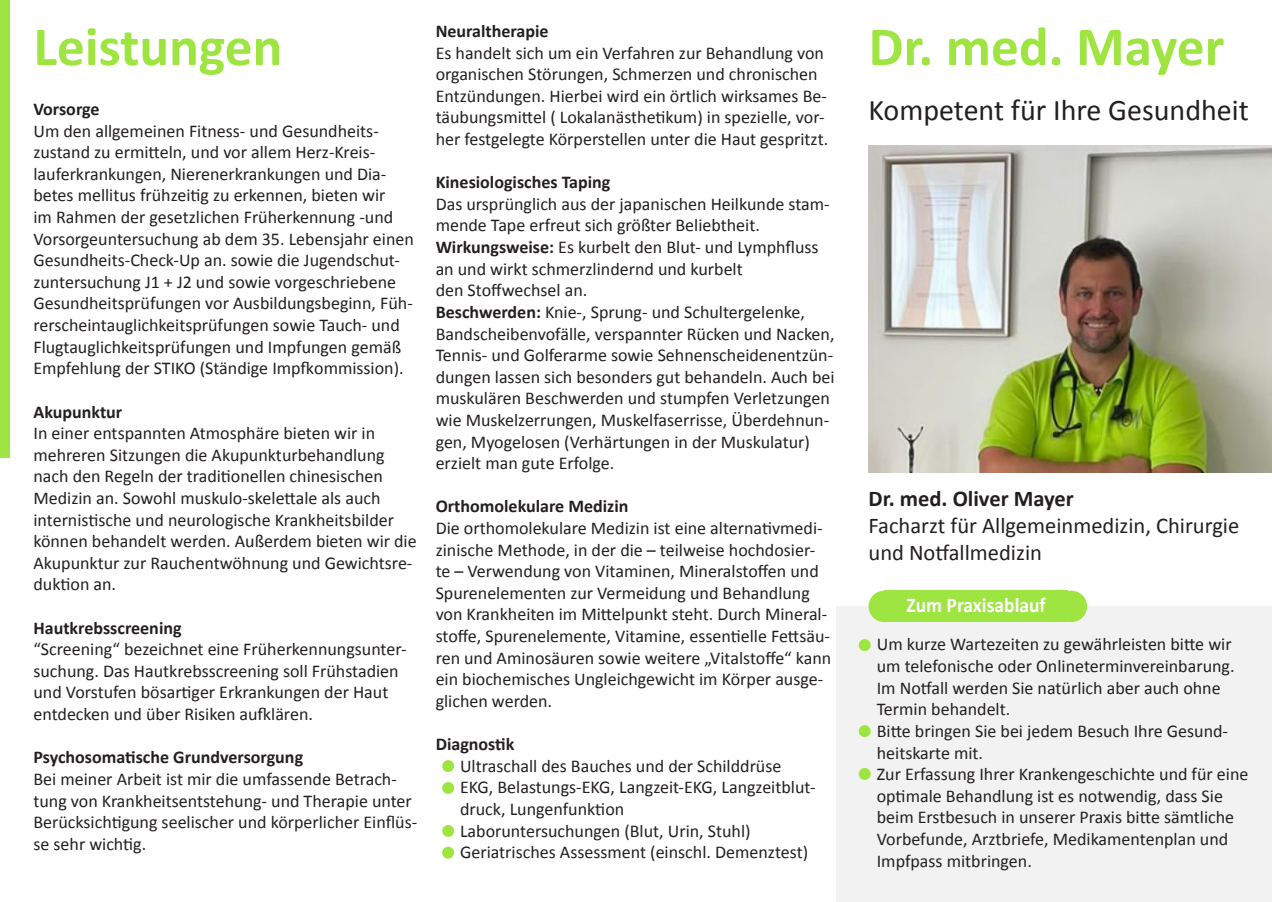
<style>
.page{position:relative;width:1272px;height:902px;background:#fff}
.page>*{position:absolute;margin:0;border:0;box-sizing:border-box;transform-origin:0 0}
.t1{font:700 55.5px "Calibri";color:#9ee541}
.t2{font:30px "Calibri";color:#231f20}
.t3{font:22.5px/27px "Calibri";color:#231f20}
.t4{font:700 22.5px "Calibri";color:#231f20}
.t5{font:700 21px "Calibri";color:#fff;scale:.93 1}
.t6{font:18px/21.6px "Calibri";color:#231f20}
.t7{font:700 18px "Calibri";color:#231f20}
.s1{font-weight:700}
</style>
<div class="page">
<div style="left:836px;top:606px;width:435px;height:295px;background:#f2f2f2"></div>
<div style="left:0;top:0;width:9px;height:457px;background:#9ee541"></div>
<div style="left:868px;top:590px;width:32px;height:32px;background:#9ee541;border-radius:50%"></div>
<div style="left:1055px;top:590px;width:32px;height:32px;background:#9ee541;border-radius:50%"></div>
<div style="left:884px;top:590px;width:183px;height:32px;background:#9ee541"></div>
<div style="left:858px;top:639px;width:12px;height:12px;background:#9ee541;border-radius:50%"></div>
<div style="left:858px;top:725px;width:12px;height:12px;background:#9ee541;border-radius:50%"></div>
<div style="left:858px;top:767px;width:12px;height:12px;background:#9ee541;border-radius:50%"></div>
<div style="left:442px;top:760px;width:12px;height:12px;background:#9ee541;border-radius:50%"></div>
<div style="left:442px;top:782px;width:12px;height:11px;background:#9ee541;border-radius:50%"></div>
<div style="left:442px;top:824px;width:12px;height:12px;background:#9ee541;border-radius:50%"></div>
<div style="left:442px;top:846px;width:12px;height:12px;background:#9ee541;border-radius:50%"></div>
<img style="left:868px;top:145px;width:403px;height:327px">
<p class="t1" style="left:33px;top:11px;width:250px">Leistungen</p>
<p class="t7" style="left:33px;top:97px;width:68px">Vorsorge</p>
<p class="t6" style="left:33px;top:120px;width:382px">Um den allgemeinen Fitness- und Gesundheits&shy;zustand zu ermitteln, und vor allem Herz-Kreis&shy;lauferkrankungen, Nierenerkrankungen und Dia&shy;betes mellitus frühzeitig zu erkennen, bieten wir<br>im Rahmen der gesetzlichen Früherkennung -und Vorsorgeuntersuchung ab dem 35. Lebensjahr einen Gesundheits-Check-Up an. sowie die Jugendschut&shy;zuntersuchung J1 + J2 und sowie vorgeschriebene Gesundheitsprüfungen vor Ausbildungsbeginn, Füh&shy;rerscheintauglichkeitsprüfungen sowie Tauch- und Flugtauglichkeitsprüfungen und Impfungen gemäß Empfehlung der STIKO (Ständige Impfkommission).</p>
<p class="t7" style="left:33px;top:400px;width:90px">Akupunktur</p>
<p class="t6" style="left:33px;top:422px;width:385px">In einer entspannten Atmosphäre bieten wir in mehreren Sitzungen die Akupunkturbehandlung nach den Regeln der traditionellen chinesischen Medizin an. Sowohl muskulo-skelettale als auch internistische und neurologische Krankheitsbilder können behandelt werden. Außerdem bieten wir die Akupunktur zur Rauchentwöhnung und Gewichtsre&shy;duktion an.</p>
<p class="t7" style="left:33px;top:616px;width:150px">Hautkrebsscreening</p>
<p class="t6" style="left:33px;top:638px;width:375px">“Screening“ bezeichnet eine Früherkennungsunter&shy;suchung. Das Hautkrebsscreening soll Frühstadien und Vorstufen bösartiger Erkrankungen der Haut entdecken und über Risiken aufklären.</p>
<p class="t7" style="left:33px;top:745px;width:271px">Psychosomatische Grundversorgung</p>
<p class="t6" style="left:33px;top:768px;width:385px">Bei meiner Arbeit ist mir die umfassende Betrach&shy;tung von Krankheitsentstehung- und Therapie unter Berücksichtigung seelischer und körperlicher Einflüs&shy;se sehr wichtig.</p>
<p class="t7" style="left:435px;top:19px;width:114px">Neuraltherapie</p>
<p class="t6" style="left:435px;top:42px;width:394px">Es handelt sich um ein Verfahren zur Behandlung von organischen Störungen, Schmerzen und chronischen Entzündungen. Hierbei wird ein örtlich wirksames Be&shy;täubungsmittel ( Lokalanästhetikum) in spezielle, vor&shy;her festgelegte Körperstellen unter die Haut gespritzt.</p>
<p class="t7" style="left:435px;top:171px;width:176px">Kinesiologisches Taping</p>
<p class="t6" style="left:435px;top:193px;width:395px">Das ursprünglich aus der japanischen Heilkunde stam&shy;mende Tape erfreut sich größter Beliebtheit.<br><span class="s1">Wirkungsweise:</span> Es kurbelt den Blut- und Lymphfluss an und wirkt schmerzlindernd und kurbelt<br>den Stoffwechsel an.</p>
<p class="t6" style="left:435px;top:301px;width:400px"><span class="s1">Beschwerden:</span> Knie-, Sprung- und Schultergelenke, Bandscheibenvofälle, verspannter Rücken und Nacken, Tennis- und Golferarme sowie Sehnenscheidenentzün&shy;dungen lassen sich besonders gut behandeln. Auch bei muskulären Beschwerden und stumpfen Verletzungen wie Muskelzerrungen, Muskelfaserrisse, Überdehnun&shy;gen, Myogelosen (Verhärtungen in der Muskulatur) erzielt man gute Erfolge.</p>
<p class="t7" style="left:435px;top:495px;width:194px">Orthomolekulare Medizin</p>
<p class="t6" style="left:435px;top:517px;width:397px">Die orthomolekulare Medizin ist eine alternativmedi&shy;zinische Methode, in der die – teilweise hochdosier&shy;te – Verwendung von Vitaminen, Mineralstoffen und Spurenelementen zur Vermeidung und Behandlung von Krankheiten im Mittelpunkt steht. Durch Mineral&shy;stoffe, Spurenelemente, Vitamine, essentielle Fettsäu&shy;ren und Aminosäuren sowie weitere „Vitalstoffe“ kann ein biochemisches Ungleichgewicht im Körper ausge&shy;glichen werden.</p>
<p class="t7" style="left:435px;top:732px;width:80px">Diagnostik</p>
<p class="t6" style="left:460px;top:755px;width:323px">Ultraschall des Bauches und der Schilddrüse</p>
<p class="t6" style="left:460px;top:776px;width:357px">EKG, Belastungs-EKG, Langzeit-EKG, Langzeitblut&shy;druck, Lungenfunktion</p>
<p class="t6" style="left:460px;top:819px;width:292px">Laboruntersuchungen (Blut, Urin, Stuhl)</p>
<p class="t6" style="left:460px;top:841px;width:349px">Geriatrisches Assessment (einschl. Demenztest)</p>
<p class="t1" style="left:868px;top:11px;width:357px">Dr. med. Mayer</p>
<p class="t2" style="left:868px;top:91px;width:382px">Kompetent für Ihre Gesundheit</p>
<p class="t4" style="left:868px;top:484px;width:207px">Dr. med. Oliver Mayer</p>
<p class="t3" style="left:868px;top:512px;width:372px">Facharzt für Allgemeinmedizin, Chirurgie und Notfallmedizin</p>
<p class="t5" style="left:906px;top:591px;width:151px">Zum Praxisablauf</p>
<p class="t6" style="left:876px;top:633px;width:359px">Um kurze Wartezeiten zu gewährleisten bitte wir um telefonische oder Onlineterminvereinbarung.<br>Im Notfall werden Sie natürlich aber auch ohne Termin behandelt.</p>
<p class="t6" style="left:876px;top:720px;width:353px">Bitte bringen Sie bei jedem Besuch Ihre Gesund&shy;heitskarte mit.</p>
<p class="t6" style="left:876px;top:763px;width:373px">Zur Erfassung Ihrer Krankengeschichte und für eine optimale Behandlung ist es notwendig, dass Sie beim Erstbesuch in unserer Praxis bitte sämtliche Vorbefunde, Arztbriefe, Medikamentenplan und Impfpass mitbringen.</p>
</div>
